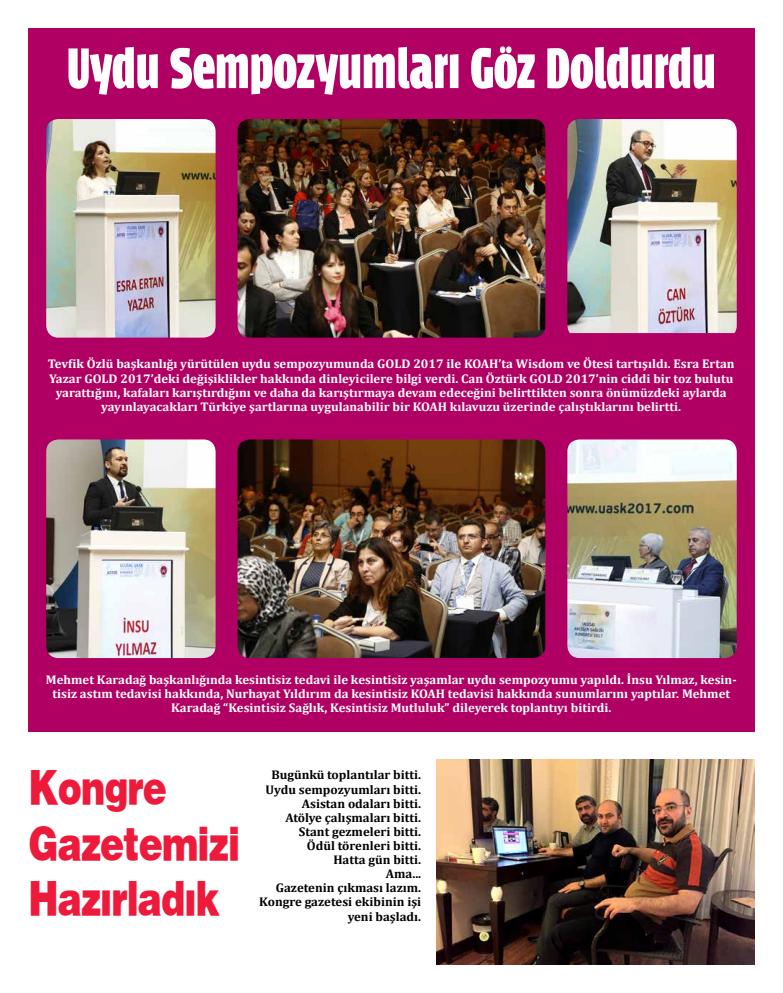
<style>
.page{position:relative;width:783px;height:993px;background:#fff}
.page>*{position:absolute;margin:0;border:0;box-sizing:border-box;transform-origin:0 0}
.t1{font:800 condensed 60px "TGSON";letter-spacing:.01em;color:#fff;scale:.84 1}
.t2{font:900 46.2px/55.5px "Helvetica";letter-spacing:-.025em;color:#ed1a3b;scale:.79 1}
.t3{font:700 12.6px/14.1px "Cambria";color:#fff;text-align:center}
.t4{font:700 12.6px/14.1px "Cambria";color:#000;text-align:right}
</style>
<div class="page">
<div style="left:28px;top:28px;width:726px;height:703px;background:#b10064"></div>
<img style="left:46px;top:119px;width:169px;height:218px">
<img style="left:46px;top:439px;width:169px;height:218px">
<img style="left:567px;top:119px;width:169px;height:214px">
<img style="left:567px;top:439px;width:169px;height:218px">
<img style="left:237px;top:119px;width:308px;height:218px">
<img style="left:237px;top:439px;width:308px;height:218px">
<img style="left:436px;top:759px;width:318px;height:205px">
<h1 class="t1" style="left:67px;top:39px;width:772px">Uydu Sempozyumları Göz Doldurdu</h1>
<p class="t3" style="left:48px;top:356px;width:688px">Tevfik Özlü başkanlığı yürütülen uydu sempozyumunda GOLD 2017 ile KOAH’ta Wisdom ve Ötesi tartışıldı. Esra Ertan Yazar GOLD 2017’deki değişiklikler hakkında dinleyicilere bilgi verdi. Can Öztürk GOLD 2017’nin ciddi bir toz bulutu yarattığını, kafaları karıştırdığını ve daha da karıştırmaya devam edeceğini belirttikten sonra önümüzdeki aylarda yayınlayacakları Türkiye şartlarına uygulanabilir bir KOAH kılavuzu üzerinde çalıştıklarını belirtti.</p>
<p class="t3" style="left:46px;top:672px;width:692px">Mehmet Karadağ başkanlığında kesintisiz tedavi ile kesintisiz yaşamlar uydu sempozyumu yapıldı. İnsu Yılmaz, kesin&shy;tisiz astım tedavisi hakkında, Nurhayat Yıldırım da kesintisiz KOAH tedavisi hakkında sunumlarını yaptılar. Mehmet<br>Karadağ “Kesintisiz Sağlık, Kesintisiz Mutluluk” dileyerek toplantıyı bitirdi.</p>
<h2 class="t2" style="left:28px;top:759px;width:269px">Kongre<br>Gazetemizi<br>Hazırladık</h2>
<p class="t4" style="left:259px;top:767px;width:163px">Bugünkü toplantılar bitti.<br>Uydu sempozyumları bitti.<br>Asistan odaları bitti.<br>Atölye çalışmaları bitti.<br>Stant gezmeleri bitti.<br>Ödül törenleri bitti.<br>Hatta gün bitti.<br>Ama...<br>Gazetenin çıkması lazım.<br>Kongre gazetesi ekibinin işi yeni başladı.</p>
</div>
